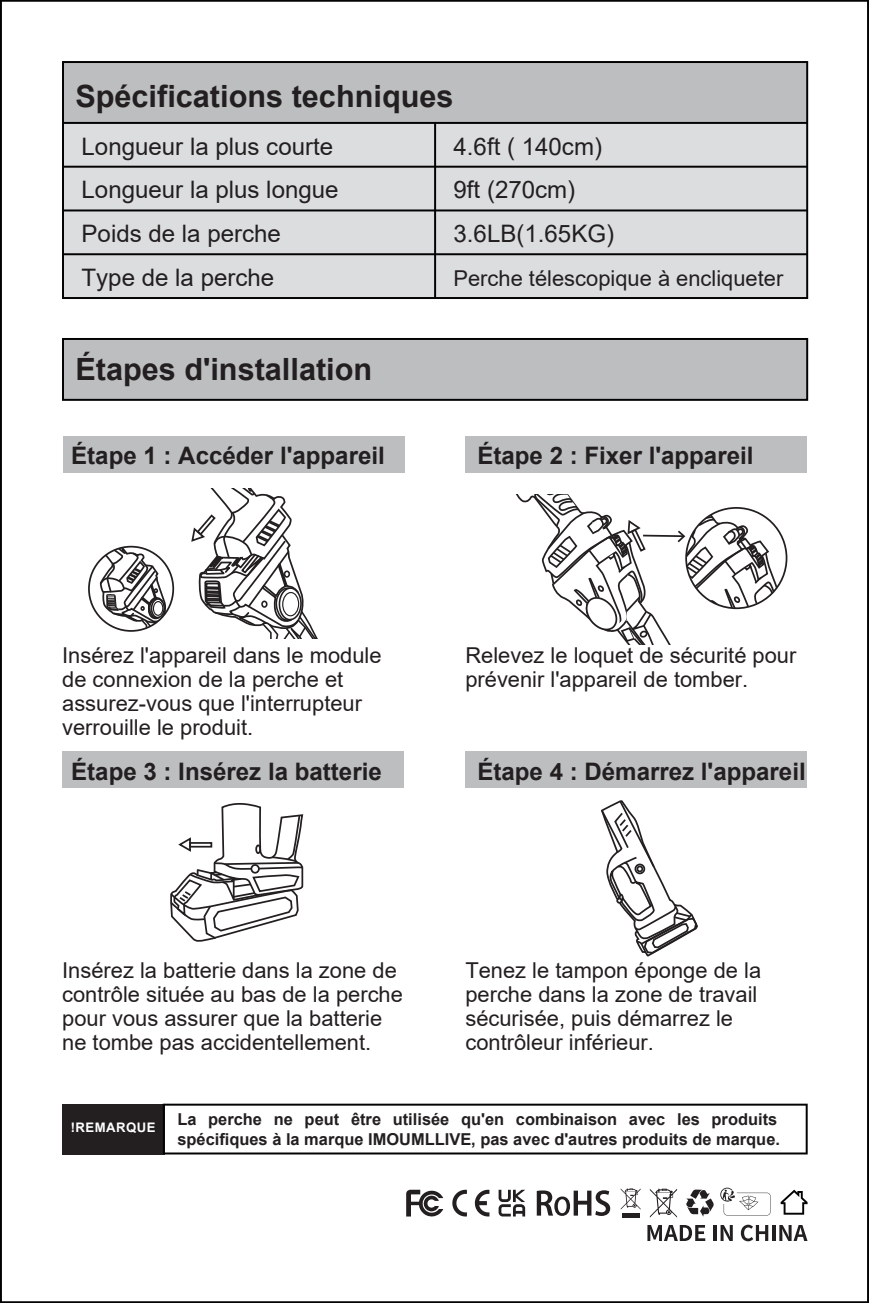
<style>
.page{position:relative;width:869px;height:1303px;background:#fff}
.page>*{position:absolute;margin:0;border:0;box-sizing:border-box;transform-origin:0 0}
.t1{font:700 30.8px "Arial";color:#231f20}
.t2{font:24.15px/43.8px "Arial";color:#231f20}
.t3{font:700 24.15px "Arial";color:#231f20}
.t4{font:22.05px/24.2px "Arial";color:#231f20}
.t5{font:700 16.45px/19.6px "Arial";color:#231f20}
.t6{font:700 13.3px "Arial";letter-spacing:.035em;color:#fff}
</style>
<div class="page">
<svg style="left:170px;top:803px;width:134px;height:139px"></svg>
<div style="left:189px;top:842px;width:23px;height:5px;border:2px solid #231f20"></div>
<svg style="left:601px;top:800px;width:97px;height:157px"></svg>
<div style="left:63px;top:123px;width:743px;height:175px;background:#dcdddf"></div>
<div style="left:63px;top:62px;width:743px;height:61px;background:#bdbebf"></div>
<div style="left:62px;top:61px;width:745px;height:238px;border:2px solid #030303"></div>
<hr style="left:63px;top:253px;width:743px;height:2px;background:#030303">
<hr style="left:63px;top:209px;width:743px;height:2px;background:#030303">
<hr style="left:63px;top:166px;width:743px;height:2px;background:#030303">
<hr style="left:63px;top:122px;width:743px;height:2px;background:#030303">
<hr style="left:434px;top:123px;width:2px;height:175px;background:#030303">
<div style="left:63px;top:339px;width:743px;height:61px;background:#bdbebf"></div>
<div style="left:63px;top:436px;width:341px;height:36px;background:#bdbebf"></div>
<div style="left:465px;top:436px;width:341px;height:36px;background:#bdbebf"></div>
<div style="left:62px;top:338px;width:745px;height:63px;border:2px solid #030303"></div>
<div style="left:62px;top:751px;width:341px;height:37px;background:#bdbebf"></div>
<div style="left:465px;top:751px;width:341px;height:37px;background:#bdbebf"></div>
<div style="left:62px;top:1103px;width:102px;height:51px;background:#231f20"></div>
<svg style="left:163px;top:1103px;width:644px;height:51px"></svg>
<svg style="left:89px;top:546px;width:84px;height:86px"></svg>
<svg style="left:191px;top:488px;width:127px;height:150px"></svg>
<svg style="left:516px;top:495px;width:270px;height:149px"></svg>
<svg style="left:0;top:0;width:2px;height:1302px;background:#0a0a0a"></svg>
<svg style="left:647px;top:1225px;width:58px;height:15px"></svg>
<hr style="left:713px;top:1224px;width:3px;height:16px;background:#231f20">
<svg style="left:720px;top:1225px;width:12px;height:15px"></svg>
<svg style="left:740px;top:1224px;width:28px;height:17px"></svg>
<svg style="left:772px;top:1225px;width:3px;height:15px"></svg>
<svg style="left:779px;top:1225px;width:28px;height:15px"></svg>
<svg style="left:474px;top:1189px;width:15px;height:27px"></svg>
<svg style="left:452px;top:1189px;width:14px;height:27px"></svg>
<svg style="left:620px;top:1188px;width:20px;height:21px"></svg>
<hr style="left:621px;top:1213px;width:18px;height:4px;background:#231f20">
<svg style="left:649px;top:1188px;width:28px;height:29px"></svg>
<svg style="left:686px;top:1189px;width:28px;height:27px"></svg>
<svg style="left:406px;top:1189px;width:37px;height:27px"></svg>
<svg style="left:498px;top:1189px;width:27px;height:27px"></svg>
<svg style="left:536px;top:1190px;width:74px;height:25px"></svg>
<svg style="left:720px;top:1187px;width:50px;height:28px"></svg>
<svg style="left:780px;top:1189px;width:27px;height:25px"></svg>
<svg style="left:866px;top:0;width:2px;height:1302px"></svg>
<h1 class="t1" style="left:75px;top:74px;width:379px">Spécifications techniques</h1>
<p class="t2" style="left:81px;top:124px;width:258px">Longueur la plus courte<br>Longueur la plus longue<br>Poids de la perche<br>Type de la perche</p>
<p class="t2" style="left:453px;top:124px;width:162px">4.6ft ( 140cm)<br>9ft (270cm)<br>3.6LB(1.65KG)</p>
<p class="t4" style="left:453px;top:266px;width:331px">Perche télescopique à encliqueter</p>
<h1 class="t1" style="left:75px;top:347px;width:298px">Étapes d'installation</h1>
<p class="t3" style="left:71px;top:439px;width:315px">Étape 1 : Accéder l'appareil</p>
<p class="t3" style="left:477px;top:439px;width:277px">Étape 2 : Fixer l'appareil</p>
<p class="t4" style="left:62px;top:642px;width:321px">Insérez l'appareil dans le module de connexion de la perche et assurez-vous que l'interrupteur verrouille le produit.</p>
<p class="t4" style="left:465px;top:642px;width:332px">Relevez le loquet de sécurité pour prévenir l'appareil de tomber.</p>
<p class="t3" style="left:71px;top:754px;width:312px">Étape 3 : Insérez la batterie</p>
<p class="t3" style="left:477px;top:754px;width:330px">Étape 4 : Démarrez l'appareil</p>
<p class="t4" style="left:62px;top:957px;width:342px">Insérez la batterie dans la zone de contrôle située au bas de la perche pour vous assurer que la batterie ne tombe pas accidentellement.</p>
<p class="t4" style="left:465px;top:957px;width:297px">Tenez le tampon éponge de la perche dans la zone de travail sécurisée, puis démarrez le contrôleur inférieur.</p>
<p class="t6" style="left:71px;top:1118px;width:86px">!REMARQUE</p>
<p class="t5" style="left:177px;top:1109px;width:604px">La perche ne peut être utilisée qu'en combinaison avec les produits spécifiques à la marque IMOUMLLIVE, pas avec d'autres produits de marque.</p>
</div>
